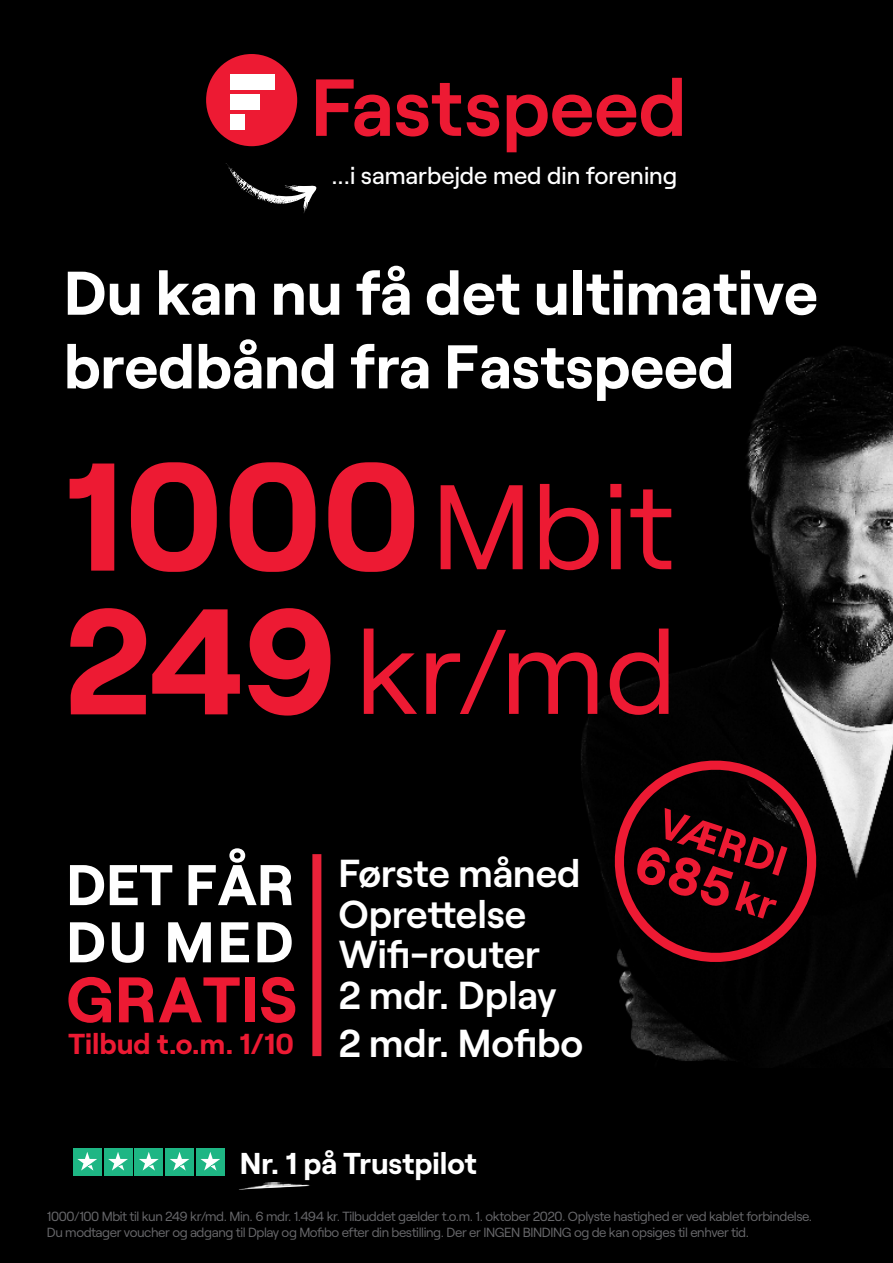
<style>
.page{position:relative;width:893px;height:1263px;background:#fff}
.page>*{position:absolute;margin:0;border:0;box-sizing:border-box;transform-origin:0 0}
.t1{font:700 153px "Roobert";color:#ed1a33}
.t2{font:700 150px "Roobert";color:#ed1a33}
.t3{font:120px "Roobert";color:#ed1a33}
.t4{font:600 80.7px "Roobert";color:#ed1a33}
.t5{font:700 64.2px "Roobert";letter-spacing:.01em;color:#ed1a33}
.t6{font:700 61.5px/73.7px "Roobert";color:#fff}
.t7{font:700 57.15px/57.2px "Roobert";color:#fff}
.t8{font:700 42px "Roobert";color:#ed1a33}
.t9{font:600 39px "Roobert";color:#fff}
.t10{font:700 30px "Roobert";color:#fff}
.t11{font:700 28.65px "Roobert";color:#ed1a33}
.t12{font:500 24px "Roobert";color:#fff}
.t13{font:13.2px "Roobert";letter-spacing:-.03em;color:#67676a}
</style>
<div class="page">
<div style="left:0;top:255px;width:68px;height:813px;background:#000"></div>
<img style="left:68px;top:255px;width:825px;height:813px">
<div style="left:0;top:1068px;width:893px;height:195px;background:#000"></div>
<div style="left:0;top:0;width:893px;height:255px;background:#000"></div>
<div style="left:73px;top:1148px;width:28px;height:27px;background:#1eb684"></div>
<div style="left:104px;top:1148px;width:28px;height:27px;background:#1eb684"></div>
<div style="left:135px;top:1148px;width:28px;height:27px;background:#1eb684"></div>
<div style="left:165px;top:1148px;width:29px;height:27px;background:#1eb684"></div>
<div style="left:196px;top:1148px;width:29px;height:27px;background:#1eb684"></div>
<svg style="left:77px;top:1152px;width:20px;height:18px"></svg>
<svg style="left:108px;top:1152px;width:20px;height:18px"></svg>
<svg style="left:139px;top:1152px;width:20px;height:18px"></svg>
<svg style="left:170px;top:1152px;width:19px;height:18px"></svg>
<svg style="left:200px;top:1152px;width:20px;height:18px"></svg>
<div style="left:206px;top:54px;width:91px;height:92px;background:#ed1a33;border-radius:50%"></div>
<div style="left:230px;top:74px;width:45px;height:16px;background:#fff"></div>
<div style="left:230px;top:95px;width:30px;height:15px;background:#fff"></div>
<div style="left:230px;top:115px;width:15px;height:15px;background:#fff"></div>
<img style="left:238px;top:1180px;width:73px;height:10px">
<svg style="left:225px;top:163px;width:93px;height:50px;background:#232323"></svg>
<div style="left:312px;top:854px;width:9px;height:202px;background:#ea2239"></div>
<svg style="left:597px;top:743px;width:237px;height:224px;background:#25090c"></svg>
<div style="left:633px;top:843px;width:144px;height:78px;background:#010101"></div>
<p class="t4" style="left:311px;top:45px;width:378px">Fastspeed</p>
<p class="t12" style="left:331px;top:157px;width:348px">...i samarbejde med din forening</p>
<p class="t6" style="left:64px;top:251px;width:756px">Du kan nu få det ultimative bredbånd fra Fastspeed</p>
<p class="t1" style="left:64px;top:398px;width:358px">1000</p>
<p class="t3" style="left:432px;top:437px;width:244px">Mbit</p>
<p class="t2" style="left:64px;top:545px;width:276px">249</p>
<p class="t3" style="left:355px;top:581px;width:323px">kr/md</p>
<p class="t7" style="left:66px;top:851px;width:230px">DET FÅR<br>DU MED</p>
<p class="t5" style="left:66px;top:950px;width:232px">GRATIS</p>
<p class="t11" style="left:68px;top:1021px;width:227px">Tilbud t.o.m. 1/10</p>
<p class="t9" style="left:338px;top:843px;width:244px">Første måned</p>
<p class="t9" style="left:338px;top:884px;width:189px">Oprettelse</p>
<p class="t9" style="left:338px;top:924px;width:203px">Wifi-router</p>
<p class="t9" style="left:338px;top:965px;width:220px">2 mdr. Dplay</p>
<p class="t9" style="left:338px;top:1013px;width:246px">2 mdr. Mofibo</p>
<p class="t8" style="left:670px;top:791px;width:134px;rotate:18deg">VÆRDI</p>
<p class="t10" style="left:240px;top:1140px;width:239px">Nr. 1 på Trustpilot</p>
<p class="t13" style="left:47px;top:1206px;width:767px">1000/100 Mbit til kun 249 kr/md. Min. 6 mdr. 1.494 kr. Tilbuddet gælder t.o.m. 1. oktober 2020. Oplyste hastighed er ved kablet forbindelse.</p>
<p class="t13" style="left:47px;top:1222px;width:704px">Du modtager voucher og adgang til Dplay og Mofibo efter din bestilling. Der er INGEN BINDING og de kan opsiges til enhver tid.</p>
</div>
